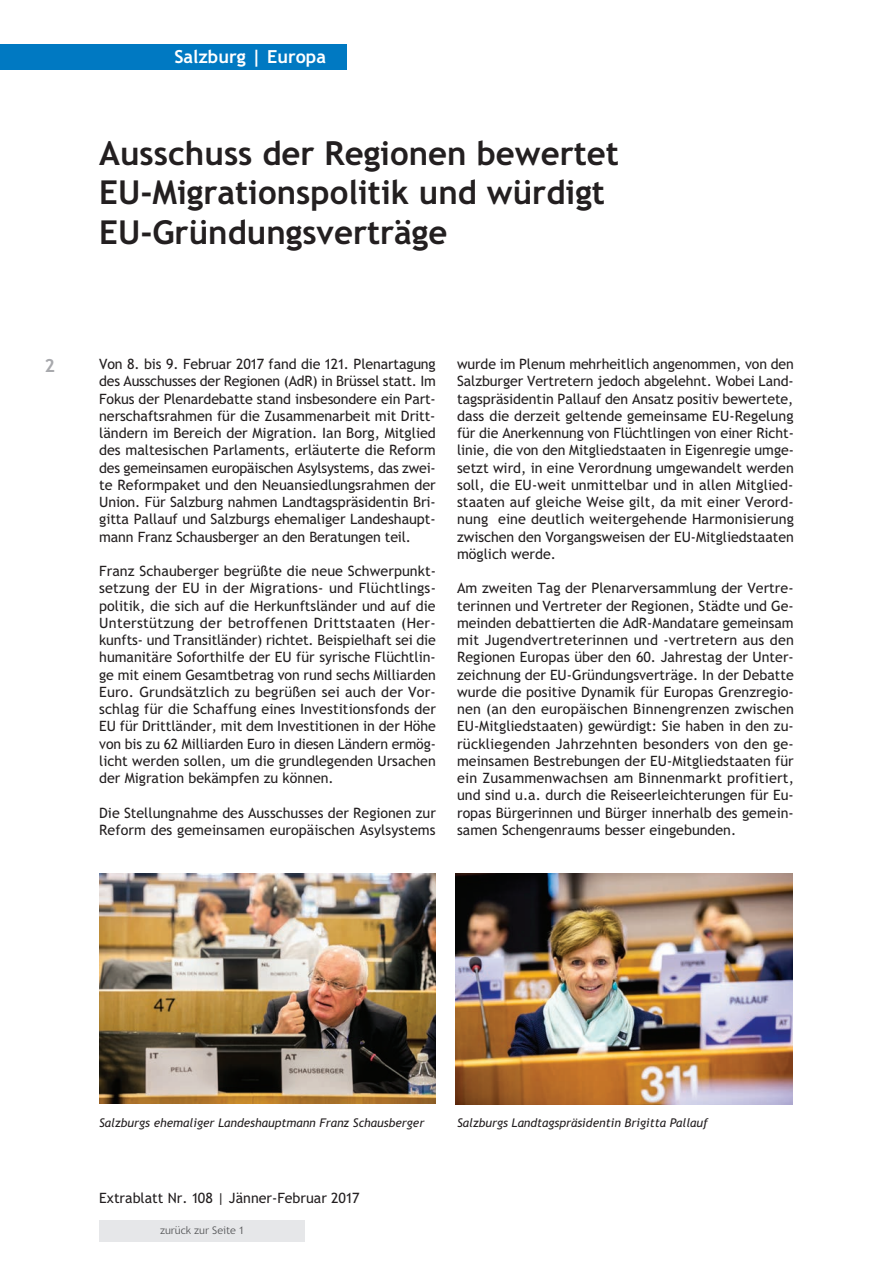
<style>
.page{position:relative;width:893px;height:1263px;background:#fff}
.page>*{position:absolute;margin:0;border:0;box-sizing:border-box;transform-origin:0 0}
.t1{font:700 33px/39.6px "Trebuchet SBG2";color:#231f20}
.t2{font:700 18px "Trebuchet SBG2";color:#fff}
.t3{font:700 18px "Trebuchet SBG2";color:#a8a9ad}
.t4{font:14.25px/17.2px "Trebuchet SBG2";color:#231f20;text-align:justify}
.t5{font:italic 12px "Trebuchet SBG2";color:#231f20}
.t6{font:300 10.5px "Trebuchet SBG2";color:#57585a}
</style>
<div class="page">
<div style="left:0;top:44px;width:347px;height:25px;background:#0079c2"></div>
<div style="left:99px;top:1221px;width:205px;height:21px;background:#e6e7e9"></div>
<img style="left:99px;top:874px;width:337px;height:230px">
<img style="left:456px;top:873px;width:336px;height:231px">
<p class="t3" style="left:44px;top:354px;width:12px">2</p>
<p class="t2" style="left:174px;top:46px;width:153px">Salzburg | Europa</p>
<h1 class="t1" style="left:99px;top:133px;width:521px">Ausschuss der Regionen bewertet<br>EU-Migrationspolitik und würdigt<br>EU-Gründungsverträge</h1>
<p class="t4" style="left:99px;top:356px;width:338px">Von 8. bis 9. Februar 2017 fand die 121. Plenartagung des Ausschusses der Regionen (AdR) in Brüssel statt. Im Fokus der Plenardebatte stand insbesondere ein Part&shy;nerschaftsrahmen für die Zusammenarbeit mit Dritt&shy;ländern im Bereich der Migration. Ian Borg, Mitglied des maltesischen Parlaments, erläuterte die Reform des gemeinsamen europäischen Asylsystems, das zwei&shy;te Reformpaket und den Neuansiedlungsrahmen der Union. Für Salzburg nahmen Landtagspräsidentin Bri&shy;gitta Pallauf und Salzburgs ehemaliger Landeshaupt&shy;mann Franz Schausberger an den Beratungen teil.</p>
<p class="t4" style="left:99px;top:563px;width:338px">Franz Schauberger begrüßte die neue Schwerpunkt&shy;setzung der EU in der Migrations- und Flüchtlings&shy;politik, die sich auf die Herkunftsländer und auf die Unterstützung der betroffenen Drittstaaten (Her&shy;kunfts- und Transitländer) richtet. Beispielhaft sei die humanitäre Soforthilfe der EU für syrische Flüchtlin&shy;ge mit einem Gesamtbetrag von rund sechs Milliarden Euro. Grundsätzlich zu begrüßen sei auch der Vor&shy;schlag für die Schaffung eines Investitionsfonds der EU für Drittländer, mit dem Investitionen in der Höhe von bis zu 62 Milliarden Euro in diesen Ländern ermög&shy;licht werden sollen, um die grundlegenden Ursachen der Migration bekämpfen zu können.</p>
<p class="t4" style="left:99px;top:804px;width:338px">Die Stellungnahme des Ausschusses der Regionen zur<br>Reform des gemeinsamen europäischen Asylsystems</p>
<p class="t4" style="left:457px;top:356px;width:338px">wurde im Plenum mehrheitlich angenommen, von den Salzburger Vertretern jedoch abgelehnt. Wobei Land&shy;tagspräsidentin Pallauf den Ansatz positiv bewertete, dass die derzeit geltende gemeinsame EU-Regelung für die Anerkennung von Flüchtlingen von einer Richt&shy;linie, die von den Mitgliedstaaten in Eigenregie umge&shy;setzt wird, in eine Verordnung umgewandelt werden soll, die EU-weit unmittelbar und in allen Mitglied&shy;staaten auf gleiche Weise gilt, da mit einer Verord&shy;nung eine deutlich weitergehende Harmonisierung zwischen den Vorgangsweisen der EU-Mitgliedstaaten möglich werde.</p>
<p class="t4" style="left:457px;top:580px;width:338px">Am zweiten Tag der Plenarversammlung der Vertre&shy;terinnen und Vertreter der Regionen, Städte und Ge&shy;meinden debattierten die AdR-Mandatare gemeinsam mit Jugendvertreterinnen und -vertretern aus den Regionen Europas über den 60. Jahrestag der Unter&shy;zeichnung der EU-Gründungsverträge. In der Debatte wurde die positive Dynamik für Europas Grenzregio&shy;nen (an den europäischen Binnengrenzen zwischen EU-Mitgliedstaaten) gewürdigt: Sie haben in den zu&shy;rückliegenden Jahrzehnten besonders von den ge&shy;meinsamen Bestrebungen der EU-Mitgliedstaaten für ein Zusammenwachsen am Binnenmarkt profitiert, und sind u.a. durch die Reiseerleichterungen für Eu&shy;ropas Bürgerinnen und Bürger innerhalb des gemein&shy;samen Schengenraums besser eingebunden.</p>
<p class="t5" style="left:99px;top:1116px;width:327px">Salzburgs ehemaliger Landeshauptmann Franz Schausberger</p>
<p class="t5" style="left:457px;top:1116px;width:252px">Salzburgs Landtagspräsidentin Brigitta Pallauf</p>
<p class="t4" style="left:99px;top:1190px;width:262px">Extrablatt Nr. 108 | Jänner-Februar 2017</p>
<p class="t6" style="left:160px;top:1224px;width:85px">zurück zur Seite 1</p>
</div>
